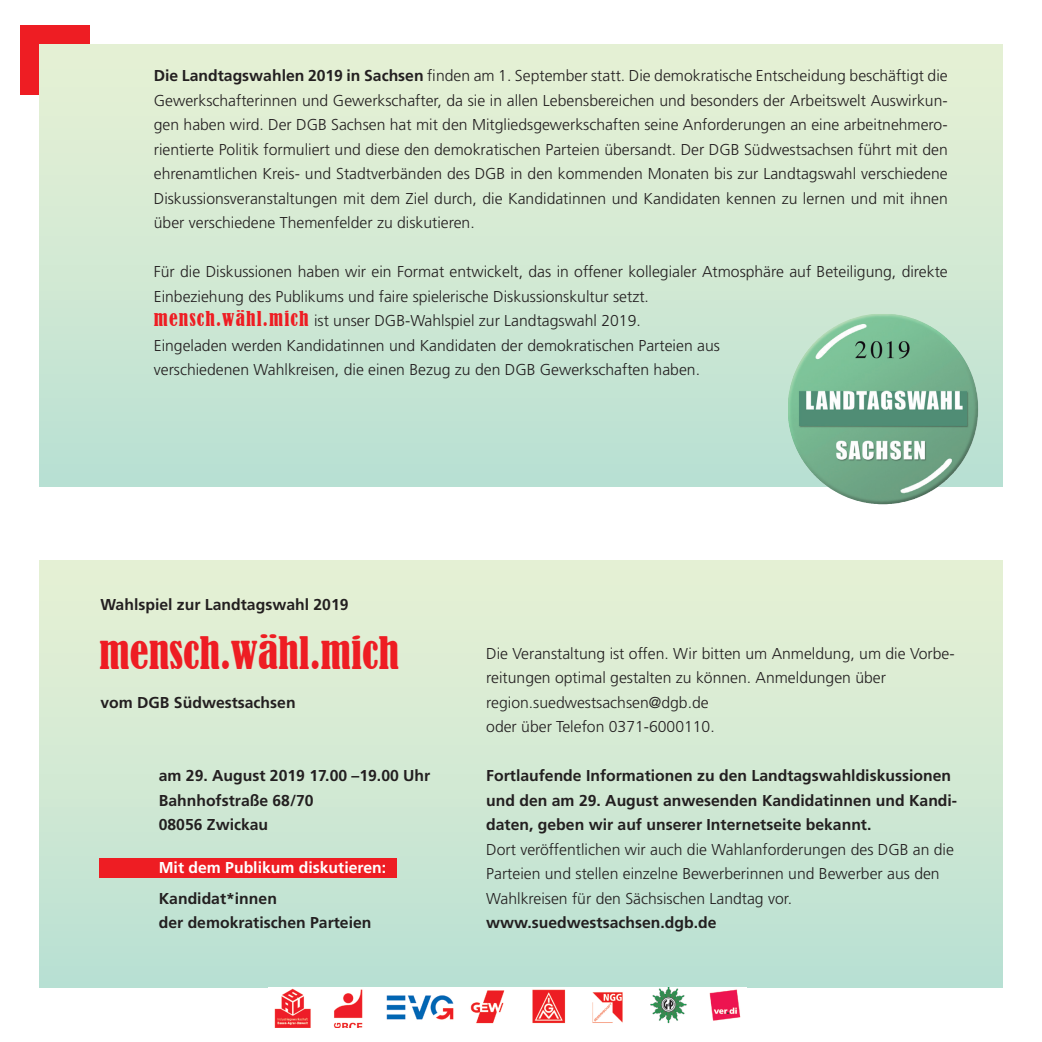
<style>
.page{position:relative;width:1042px;height:1042px;background:#fff}
.page>*{position:absolute;margin:0;border:0;box-sizing:border-box;transform-origin:0 0}
.t1{font:condensed 42px "Bernard";color:#ee1d23}
.t2{font:300 15.75px/24.5px "Frutiger LT Std";color:#231f20}
.t3{font:700 15.75px/24.5px "Frutiger LT Std";color:#231f20}
.t4{font:700 15.75px "Frutiger LT Std";color:#fff}
.s1{font-weight:700}
.s2{font-family:"Bernard";font-weight:400;font-stretch:condensed;font-size:19.25px;color:#ee1d23}
</style>
<div class="page">
<div style="left:20px;top:25px;width:69px;height:69px;background:#ee1d23"></div>
<svg style="left:40px;top:45px;width:962px;height:441px;background:#cee7d1"></svg>
<div style="left:40px;top:561px;width:962px;height:426px;background:linear-gradient(to bottom,#e8f1d4,#bae0d3)"></div>
<div style="left:99px;top:858px;width:298px;height:20px;background:#ee1d23"></div>
<img style="left:274px;top:987px;width:467px;height:40px">
<img style="left:787px;top:314px;width:99px;height:135px">
<p class="t2" style="left:154px;top:64px;width:795px;text-align:justify"><span class="s1">Die Landtagswahlen 2019 in Sachsen</span> finden am 1. September statt. Die demokratische Entscheidung beschäftigt die Gewerkschafterinnen und Gewerkschafter, da sie in allen Lebensbereichen und besonders der Arbeitswelt Auswirkun&shy;gen haben wird. Der DGB Sachsen hat mit den Mitgliedsgewerkschaften seine Anforderungen an eine arbeitnehmero&shy;rientierte Politik formuliert und diese den demokratischen Parteien übersandt. Der DGB Südwestsachsen führt mit den ehrenamtlichen Kreis- und Stadtverbänden des DGB in den kommenden Monaten bis zur Landtagswahl verschiedene Diskussionsveranstaltungen mit dem Ziel durch, die Kandidatinnen und Kandidaten kennen zu lernen und mit ihnen über verschiedene Themenfelder zu diskutieren.</p>
<p class="t2" style="left:154px;top:260px;width:795px">Für die Diskussionen haben wir ein Format entwickelt, das in offener kollegialer Atmosphäre auf Beteiligung, direkte Einbeziehung des Publikums und faire spielerische Diskussionskultur setzt.<br><span class="s2">mensch.wähl.mich</span> ist unser DGB-Wahlspiel zur Landtagswahl 2019.<br>Eingeladen werden Kandidatinnen und Kandidaten der demokratischen Parteien aus<br>verschiedenen Wahlkreisen, die einen Bezug zu den DGB Gewerkschaften haben.</p>
<p class="t3" style="left:100px;top:592px;width:249px">Wahlspiel zur Landtagswahl 2019</p>
<h1 class="t1" style="left:99px;top:628px;width:301px">mensch.wähl.mich</h1>
<p class="t3" style="left:100px;top:690px;width:197px">vom DGB Südwestsachsen</p>
<p class="t3" style="left:159px;top:763px;width:273px">am 29. August 2019 17.00 –19.00 Uhr<br>Bahnhofstraße 68/70<br>08056 Zwickau</p>
<p class="t4" style="left:159px;top:858px;width:229px">Mit dem Publikum diskutieren:</p>
<p class="t3" style="left:159px;top:886px;width:214px">Kandidat*innen<br>der demokratischen Parteien</p>
<p class="t2" style="left:486px;top:641px;width:470px">Die Veranstaltung ist offen. Wir bitten um Anmeldung, um die Vorbe&shy;reitungen optimal gestalten zu können. Anmeldungen über region.suedwestsachsen@dgb.de<br>oder über Telefon 0371-6000110.</p>
<p class="t3" style="left:486px;top:763px;width:472px">Fortlaufende Informationen zu den Landtagswahldiskussionen und den am 29. August anwesenden Kandidatinnen und Kandi&shy;daten, geben wir auf unserer Internetseite bekannt.</p>
<p class="t2" style="left:486px;top:837px;width:469px">Dort veröffentlichen wir auch die Wahlanforderungen des DGB an die<br>Parteien und stellen einzelne Bewerberinnen und Bewerber aus den<br>Wahlkreisen für den Sächsischen Landtag vor.</p>
<p class="t3" style="left:486px;top:910px;width:232px">www.suedwestsachsen.dgb.de</p>
</div>
